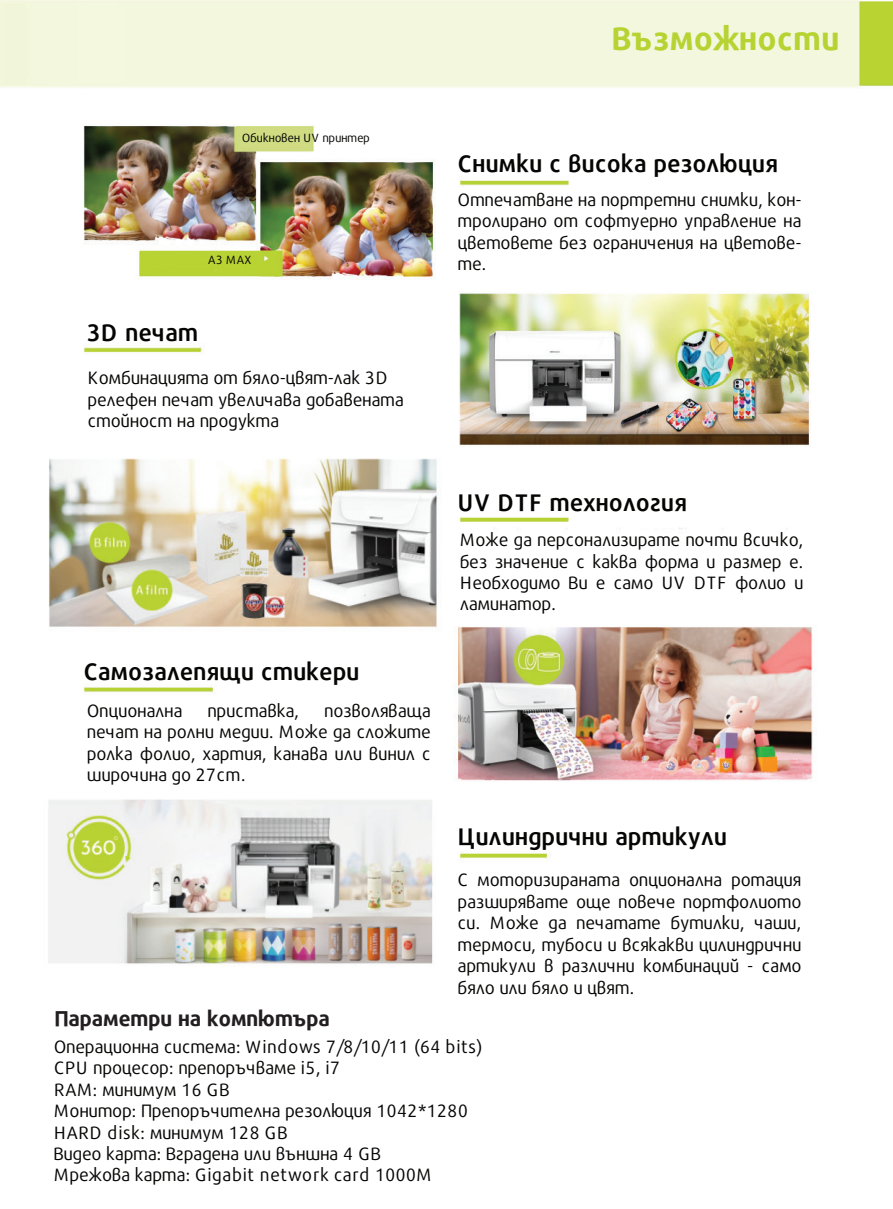
<style>
.page{position:relative;width:893px;height:1209px;background:#fff}
.page>*{position:absolute;margin:0;border:0;box-sizing:border-box;transform-origin:0 0}
.t1{font:700 32.1px "Repo";letter-spacing:.015em;color:#b7d333}
.t2{font:600 23.85px "Repo";letter-spacing:.015em;color:#050504}
.t3{font:700 21px "Repo";color:#231f20}
.t4{font:17.85px/21.5px "Repo";letter-spacing:.015em;color:#050504;text-align:justify}
.t5{font:11.85px "Repo";letter-spacing:.015em;color:#050504}
</style>
<div class="page">
<img style="left:0;top:0;width:893px;height:964px">
<h1 class="t1" style="left:612px;top:9px;width:228px">Възможности</h1>
<p class="t5" style="left:242px;top:128px;width:129px">Обикновен UV принтер</p>
<p class="t5" style="left:208px;top:250px;width:44px">А3 МАX</p>
<h2 class="t2" style="left:87px;top:311px;width:112px">3D печат</h2>
<p class="t4" style="left:88px;top:365px;width:317px;text-align:left">Комбинацията от бяло-цвят-лак 3D релефен печат увеличава добавената стойност на продукта</p>
<h2 class="t2" style="left:84px;top:650px;width:277px">Самозалепящи стикери</h2>
<p class="t4" style="left:87px;top:698px;width:97px">Опционална</p>
<p class="t4" style="left:208px;top:698px;width:93px">приставка,</p>
<p class="t4" style="left:87px;top:698px;width:345px;text-indent:237px">позволяваща печат на ролни медии. Може да сложите ролка фолио, хартия, канава или винил с широчина до 27cm.</p>
<p class="t3" style="left:55px;top:999px;width:277px">Параметри на компютъра</p>
<h2 class="t2" style="left:458px;top:142px;width:321px">Снимки с висока резолюция</h2>
<p class="t4" style="left:458px;top:187px;width:345px">Отпечатване на портретни снимки, кон&shy;тролирано от софтуерно управление на цветовете без ограничения на цветове&shy;те.</p>
<h2 class="t2" style="left:458px;top:481px;width:230px">UV DTF технология</h2>
<p class="t4" style="left:460px;top:527px;width:345px">Може да персонализирате почти всичко, без значение с каква форма и размер е.<br>Необходимо Ви е само UV DTF фолио и ламинатор.</p>
<h2 class="t2" style="left:458px;top:815px;width:270px">Цилиндрични артикули</h2>
<p class="t4" style="left:458px;top:867px;width:345px">С моторизираната опционална ротация разширявате още повече портфолиото си. Може да печатате бутилки, чаши, термоси, тубоси и всякакви цилиндрични артикули в различни комбинаций - само бяло или бяло и цвят.</p>
<p class="t4" style="left:54px;top:1033px;width:430px;text-align:left">Операционна система: Windows 7/8/10/11 (64 bits)<br>CPU процесор: препоръчваме i5, i7<br>RAM: минимум 16 GB<br>Монитор: Препоръчителна резолюция 1042*1280<br>HARD disk: минимум 128 GB<br>Видео карта: Вградена или външна 4 GB<br>Мрежова карта: Gigabit network card 1000M</p>
</div>
